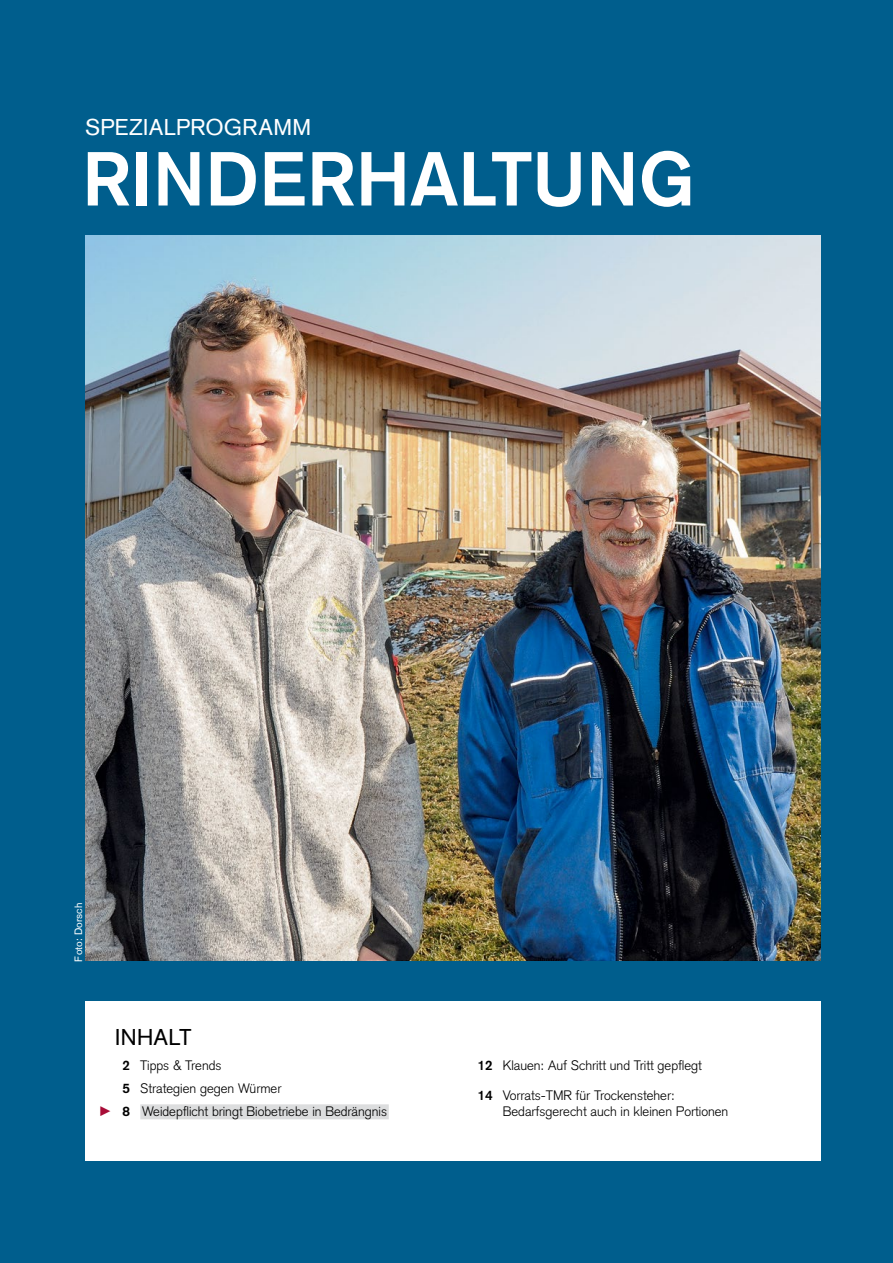
<style>
.page{position:relative;width:893px;height:1263px;background:#005e8d}
.page>*{position:absolute;margin:0;border:0;box-sizing:border-box;transform-origin:0 0}
.t1{font:700 75px "Basic Commercial LT Pro";letter-spacing:.015em;color:#fff}
.t2{font:22.5px "Basic Commercial LT Pro";letter-spacing:.01em;color:#fff}
.GT_Innentitel_Inhalt{font:22.5px "Basic Commercial LT Pro";letter-spacing:.01em;color:#000}
.GT_Innentitel_Inhaltangabe{font:300 13.5px "Basic Commercial LT Pro";color:#000}
.GT_Bildnachweis{font:10.5px "Basic Commercial LT Pro";color:#fff}
.s1{font-weight:700}
</style>
<div class="page">
<img style="left:85px;top:236px;width:736px;height:725px">
<div style="left:85px;top:1001px;width:736px;height:160px;background:#fff"></div>
<div style="left:140px;top:1104px;width:249px;height:15px;background:#dcddde"></div>
<p class="t2" style="left:85px;top:114px;width:228px">SPEZIALPROGRAMM</p>
<p class="t1" style="left:83px;top:135px;width:613px">RINDERHALTUNG</p>
<p class="GT_Bildnachweis" style="left:72px;top:962px;width:60px;rotate:-90deg">Foto: Dorsch</p>
<p class="GT_Innentitel_Inhalt" style="left:115px;top:1024px;width:78px">INHALT</p>
<p class="GT_Innentitel_Inhaltangabe" style="left:123px;top:1058px;width:101px"><span class="s1">2</span> Tipps &amp; Trends</p>
<p class="GT_Innentitel_Inhaltangabe" style="left:123px;top:1081px;width:160px"><span class="s1">5</span> Strategien gegen Würmer</p>
<p class="GT_Innentitel_Inhaltangabe" style="left:123px;top:1104px;width:266px"><span class="s1">8</span> Weidepflicht bringt Biobetriebe in Bedrängnis</p>
<p class="GT_Innentitel_Inhaltangabe" style="left:477px;top:1058px;width:226px"><span class="s1">12</span> Klauen: Auf Schritt und Tritt gepflegt</p>
<p class="GT_Innentitel_Inhaltangabe" style="left:477px;top:1087px;width:199px"><span class="s1">14</span> Vorrats-TMR für Trockensteher:</p>
<p class="GT_Innentitel_Inhaltangabe" style="left:503px;top:1104px;width:227px">Bedarfsgerecht auch in kleinen Portionen</p>
</div>
